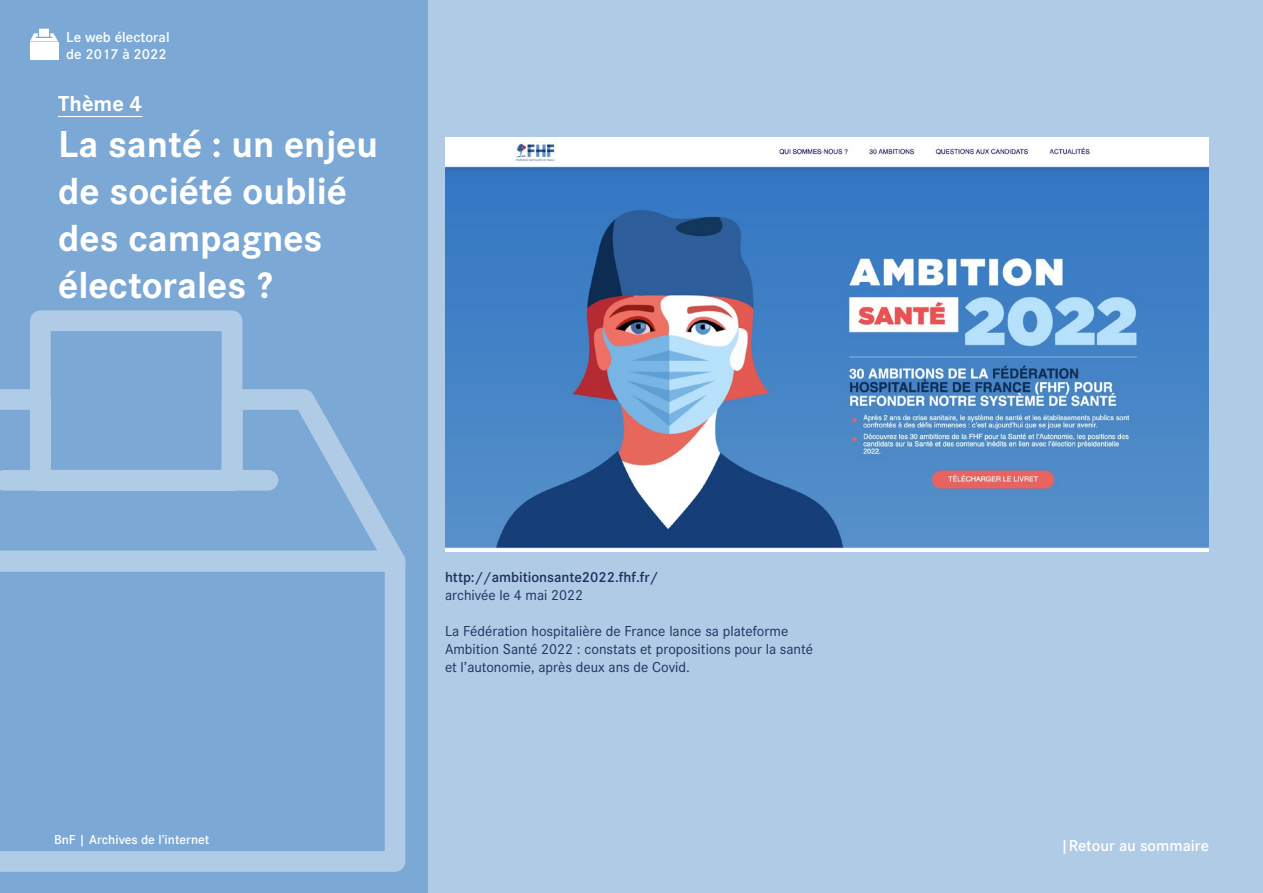
<style>
.page{position:relative;width:1263px;height:893px;background:#b0cbe5}
.page>*{position:absolute;margin:0;border:0;box-sizing:border-box;transform-origin:0 0}
.t1{font:700 39px/46.8px "Corporate S";color:#fff}
.t2{font:700 22.5px "Corporate S";color:#fff}
.t3{font:600 16.5px "Corporate S";color:#fff}
.t4{font:15px/18px "Corporate S";color:#1f2f5e}
.t5{font:600 15px "Corporate S";color:#1f2f5e}
.t6{font:600 15px/16.6px "Corporate S";color:#fff}
.t7{font:600 13.5px "Corporate S";color:#fff}
</style>
<div class="page">
<div style="left:0;top:0;width:427px;height:893px;background:#7ba8d4"></div>
<hr style="left:58px;top:116px;width:84px;height:1px;background:#fff">
<img style="left:445px;top:138px;width:764px;height:413px">
<div style="left:30px;top:43px;width:28px;height:17px;background:#fff"></div>
<svg style="left:30px;top:29px;width:28px;height:12px"></svg>
<svg style="left:0;top:300px;width:428px;height:582px"></svg>
<p class="t6" style="left:66px;top:29px;width:105px">Le web électoral de 2017 à 2022</p>
<h2 class="t2" style="left:58px;top:90px;width:86px">Thème 4</h2>
<h1 class="t1" style="left:58px;top:122px;width:321px">La santé : un enjeu de société oublié des campagnes électorales ?</h1>
<p class="t7" style="left:54px;top:832px;width:157px">BnF | Archives de l’internet</p>
<p class="t5" style="left:445px;top:568px;width:215px">http://ambitionsante2022.fhf.fr/</p>
<p class="t4" style="left:445px;top:586px;width:140px">archivée le 4 mai 2022</p>
<p class="t4" style="left:445px;top:622px;width:369px">La Fédération hospitalière de France lance sa plateforme<br>Ambition Santé 2022 : constats et propositions pour la santé et l’autonomie, après deux ans de Covid.</p>
<p class="t3" style="left:1060px;top:836px;width:150px">|Retour au sommaire</p>
</div>
